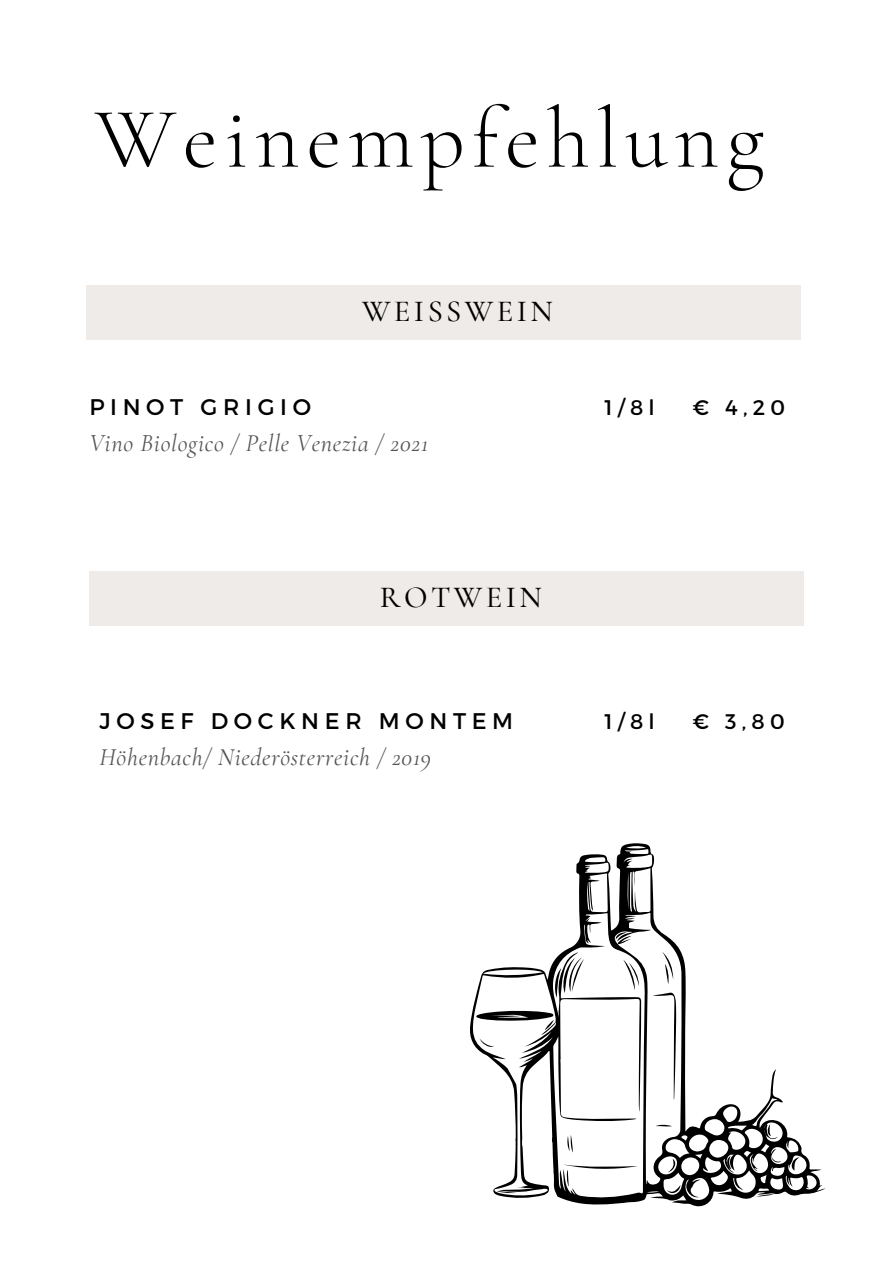
<style>
.page{position:relative;width:894px;height:1264px;background:#fff}
.page>*{position:absolute;margin:0;border:0;box-sizing:border-box;transform-origin:0 0}
.t1{font:300 86.55px "Cormorant Garamond";letter-spacing:.08em;color:#000}
.t2{font:500 30.6px "Cormorant Garamond";letter-spacing:.11em;color:#000}
.t3{font:italic 24.45px "Cormorant Garamond";letter-spacing:.03em;color:#545454}
.t4{font:22.65px "Montserrat";letter-spacing:.25em;color:#000}
.t5{font:21.15px "Montserrat";letter-spacing:.25em;color:#000}
</style>
<div class="page">
<div style="left:86px;top:285px;width:714px;height:54px;background:#efebe8"></div>
<div style="left:89px;top:570px;width:715px;height:55px;background:#efebe8"></div>
<svg style="left:470px;top:843px;width:355px;height:364px"></svg>
<svg style="left:755px;top:1193px;width:18px;height:3px"></svg>
<svg style="left:726px;top:1155px;width:5px;height:14px"></svg>
<svg style="left:553px;top:957px;width:31px;height:40px"></svg>
<svg style="left:623px;top:959px;width:16px;height:31px"></svg>
<svg style="left:563px;top:1164px;width:74px;height:22px"></svg>
<svg style="left:566px;top:1134px;width:6px;height:18px"></svg>
<svg style="left:652px;top:992px;width:24px;height:107px"></svg>
<svg style="left:662px;top:951px;width:11px;height:33px"></svg>
<svg style="left:655px;top:1124px;width:17px;height:2px"></svg>
<svg style="left:615px;top:931px;width:16px;height:13px"></svg>
<svg style="left:476px;top:1010px;width:79px;height:37px"></svg>
<svg style="left:497px;top:1190px;width:19px;height:3px"></svg>
<svg style="left:666px;top:1184px;width:14px;height:9px"></svg>
<svg style="left:667px;top:1158px;width:8px;height:14px"></svg>
<svg style="left:791px;top:1157px;width:8px;height:13px"></svg>
<svg style="left:763px;top:1124px;width:14px;height:16px"></svg>
<h3 class="t1" style="left:95px;top:87px;width:670px">Weinempfehlung</h3>
<p class="t2" style="left:362px;top:293px;width:192px">WEISSWEIN</p>
<h4 class="t4" style="left:89px;top:392px;width:223px">PINOT GRIGIO</h4>
<p class="t3" style="left:89px;top:428px;width:340px">Vino Biologico / Pelle Venezia / 2021</p>
<h1 class="t2" style="left:380px;top:578px;width:163px">ROTWEIN</h1>
<h3 class="t4" style="left:99px;top:706px;width:415px">JOSEF DOCKNER MONTEM</h3>
<h4 class="t3" style="left:99px;top:742px;width:333px">Höhenbach/ Niederösterreich / 2019</h4>
<h2 class="t5" style="left:604px;top:394px;width:52px">1/8l</h2>
<h2 class="t5" style="left:692px;top:394px;width:94px">€ 4,20</h2>
<p class="t5" style="left:604px;top:707px;width:52px">1/8l</p>
<p class="t5" style="left:692px;top:707px;width:94px">€ 3,80</p>
</div>
